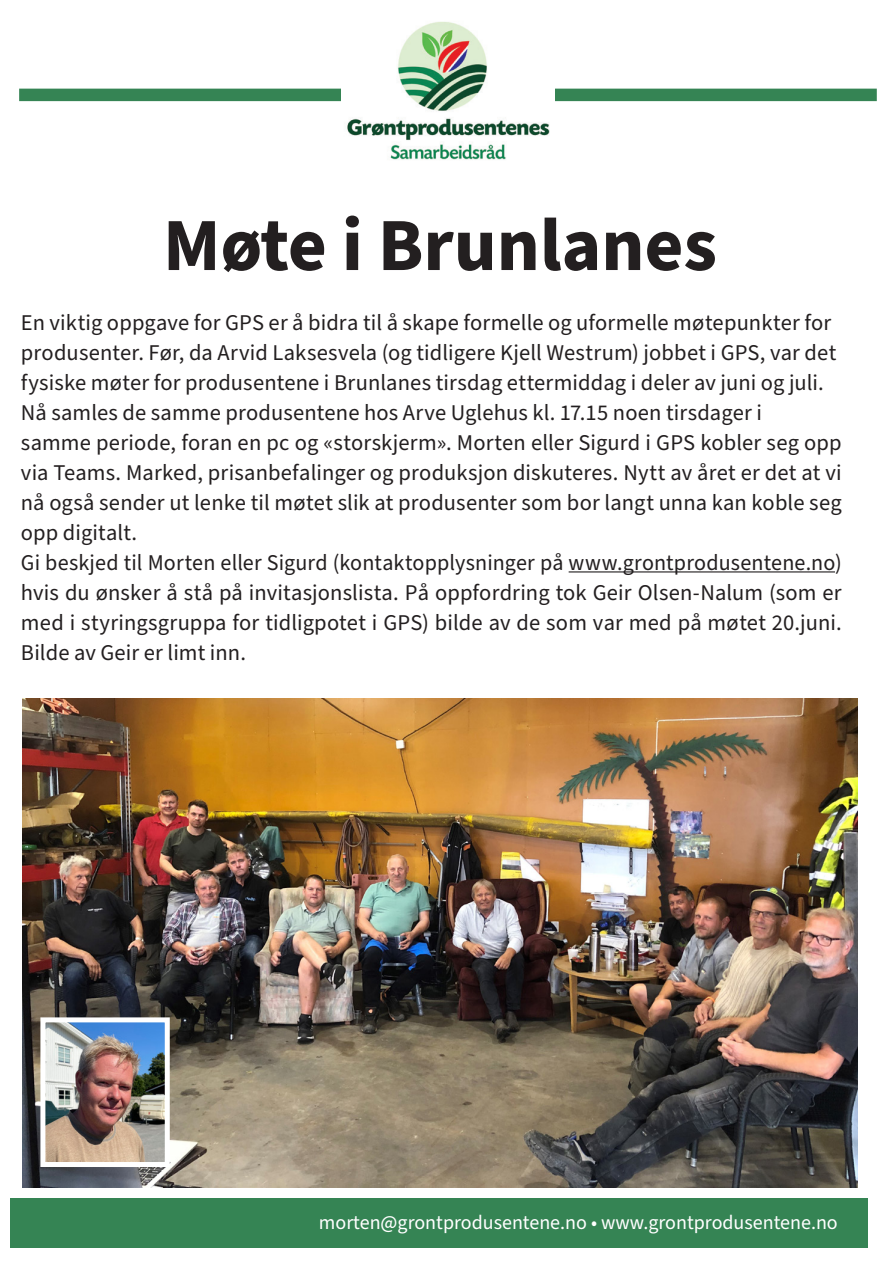
<style>
.page{position:relative;width:886px;height:1262px;background:#fff}
.page>*{position:absolute;margin:0;border:0;box-sizing:border-box;transform-origin:0 0}
.Brodtekst{font:700 75px "Source Sans Pro";color:#231f20}
.Brodtekst-2{font:22.5px/30px "Source Sans Pro";letter-spacing:.005em;color:#231f20;text-align:justify}
.Footer_org_sider_neg{font:20px "Source Sans Pro";color:#fff}
</style>
<div class="page">
<div style="left:10px;top:1198px;width:858px;height:49px;background:#358454"></div>
<div style="left:19px;top:89px;width:858px;height:12px;background:#358454"></div>
<img style="left:342px;top:21px;width:212px;height:139px">
<hr style="left:569px;top:571px;width:266px;height:1px;background:#231f20">
<img style="left:23px;top:698px;width:834px;height:489px">
<img style="left:46px;top:1023px;width:118px;height:137px">
<div style="left:40px;top:1017px;width:130px;height:149px;border:5px solid #fff"></div>
<p class="Brodtekst" style="left:163px;top:194px;width:555px">Møte i Brunlanes</p>
<p class="Brodtekst-2" style="left:21px;top:308px;width:812px">En viktig oppgave for GPS er å bidra til å skape formelle og uformelle møtepunkter for</p>
<p class="Brodtekst-2" style="left:21px;top:338px;width:817px">produsenter. Før, da Arvid Laksesvela (og tidligere Kjell Westrum) jobbet i GPS, var det</p>
<p class="Brodtekst-2" style="left:21px;top:368px;width:804px">fysiske møter for produsentene i Brunlanes tirsdag ettermiddag i deler av juni og juli.</p>
<p class="Brodtekst-2" style="left:21px;top:398px;width:742px">Nå samles de samme produsentene hos Arve Uglehus kl. 17.15 noen tirsdager i</p>
<p class="Brodtekst-2" style="left:21px;top:428px;width:822px">samme periode, foran en pc og «storskjerm». Morten eller Sigurd i GPS kobler seg opp via Teams. Marked, prisanbefalinger og produksjon diskuteres. Nytt av året er det at vi nå også sender ut lenke til møtet slik at produsenter som bor langt unna kan koble seg opp digitalt.</p>
<p class="Brodtekst-2" style="left:21px;top:548px;width:822px">Gi beskjed til Morten eller Sigurd (kontaktopplysninger på www.grontprodusentene.no) hvis du ønsker å stå på invitasjonslista. På oppfordring tok Geir Olsen-Nalum (som er med i styringsgruppa for tidligpotet i GPS) bilde av de som var med på møtet 20.juni.<br>Bilde av Geir er limt inn.</p>
<p class="Footer_org_sider_neg" style="left:319px;top:1209px;width:520px">morten@grontprodusentene.no • www.grontprodusentene.no</p>
</div>
